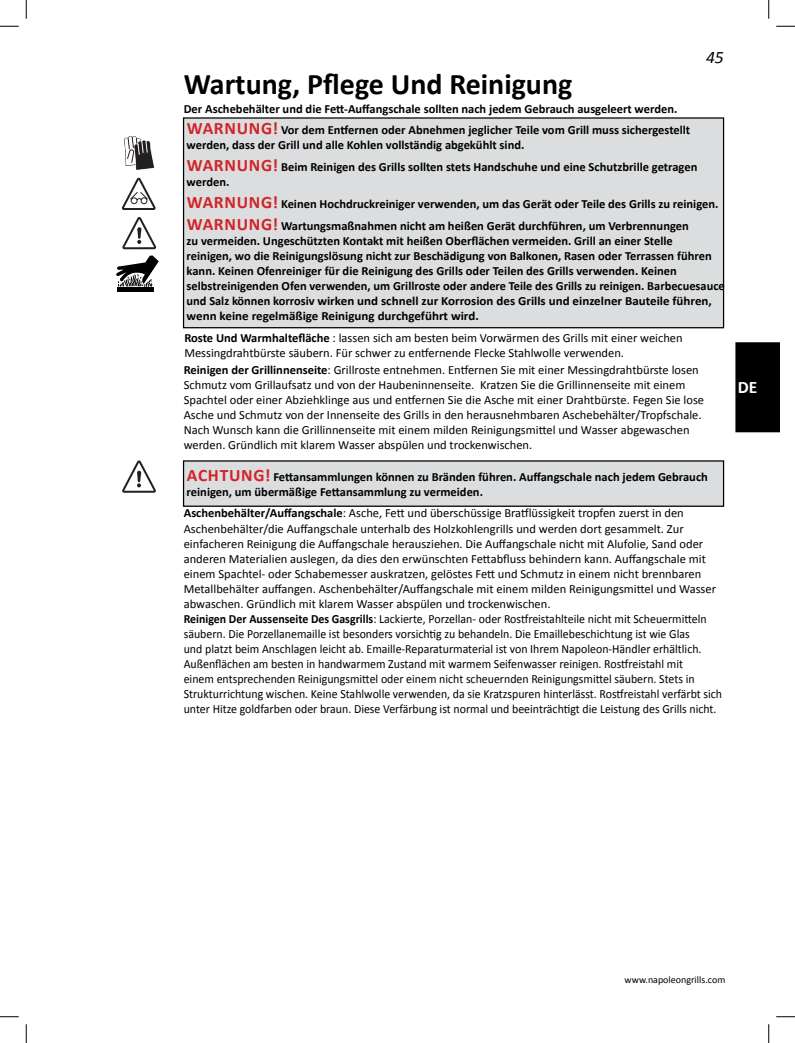
<style>
.page{position:relative;width:795px;height:1043px;background:#fff}
.page>*{position:absolute;margin:0;border:0;box-sizing:border-box;transform-origin:0 0}
.t1{font:700 30px "Calibri";color:#000}
.t2{font:italic 17.5px "Calibri";color:#000}
.t3{font:700 17.5px "Calibri";color:#fff}
.t4{font:12.5px/15px "Calibri";color:#000}
.t5{font:700 12.5px/15px "Calibri";color:#000}
.t6{font:10px "Calibri";color:#000}
.s1{font-size:17.5px;color:#d2232a}
.s2{font-weight:700}
</style>
<div class="page">
<div style="left:736px;top:343px;width:44px;height:88px;background:#000"></div>
<div style="left:735px;top:342px;width:45px;height:90px;border:1px solid #000"></div>
<div style="left:184px;top:461px;width:540px;height:45px;background:#dcddde"></div>
<div style="left:183px;top:460px;width:541px;height:47px;border:1px solid #000"></div>
<div style="left:184px;top:118px;width:540px;height:210px;background:#dcddde"></div>
<div style="left:183px;top:117px;width:541px;height:211px;border:1px solid #000"></div>
<svg style="left:122px;top:460px;width:34px;height:33px"></svg>
<hr style="left:117px;top:287px;width:36px;height:4px;background:#000">
<svg style="left:116px;top:255px;width:43px;height:32px"></svg>
<svg style="left:122px;top:217px;width:34px;height:32px"></svg>
<svg style="left:122px;top:178px;width:34px;height:32px"></svg>
<svg style="left:124px;top:136px;width:31px;height:34px"></svg>
<svg style="left:0;top:25px;width:19px;height:2px"></svg>
<svg style="left:776px;top:25px;width:19px;height:2px"></svg>
<svg style="left:0;top:1016px;width:19px;height:1px"></svg>
<svg style="left:776px;top:1016px;width:19px;height:1px"></svg>
<svg style="left:25px;top:0;width:2px;height:19px"></svg>
<svg style="left:25px;top:1024px;width:2px;height:18px"></svg>
<svg style="left:768px;top:0;width:2px;height:19px"></svg>
<svg style="left:768px;top:1024px;width:2px;height:18px"></svg>
<h2 class="t2" style="left:706px;top:45px;width:19px">45</h2>
<h1 class="t1" style="left:184px;top:65px;width:390px">Wartung, Pflege Und Reinigung</h1>
<p class="t5" style="left:184px;top:98px;width:508px;line-height:21.8px">Der Aschebehälter und die Fett-Auffangschale sollten nach jedem Gebrauch ausgeleert werden.<br><span class="s1">WARNUNG!</span> Vor dem Entfernen oder Abnehmen jeglicher Teile vom Grill muss sichergestellt</p>
<p class="t5" style="left:187px;top:134px;width:512px;line-height:21.8px">werden, dass der Grill und alle Kohlen vollständig abgekühlt sind.<br><span class="s1">WARNUNG!</span> Beim Reinigen des Grills sollten stets Handschuhe und eine Schutzbrille getragen</p>
<p class="t5" style="left:187px;top:171px;width:533px;line-height:21.8px">werden.<br><span class="s1">WARNUNG!</span> Keinen Hochdruckreiniger verwenden, um das Gerät oder Teile des Grills zu reinigen.<br><span class="s1">WARNUNG!</span> Wartungsmaßnahmen nicht am heißen Gerät durchführen, um Verbrennungen</p>
<p class="t5" style="left:187px;top:233px;width:540px">zu vermeiden. Ungeschützten Kontakt mit heißen Oberflächen vermeiden. Grill an einer Stelle<br>reinigen, wo die Reinigungslösung nicht zur Beschädigung von Balkonen, Rasen oder Terrassen führen kann. Keinen Ofenreiniger für die Reinigung des Grills oder Teilen des Grills verwenden. Keinen selbstreinigenden Ofen verwenden, um Grillroste oder andere Teile des Grills zu reinigen. Barbecuesauce und Salz können korrosiv wirken und schnell zur Korrosion des Grills und einzelner Bauteile führen, wenn keine regelmäßige Reinigung durchgeführt wird.</p>
<p class="t4" style="left:184px;top:330px;width:500px"><span class="s2">Roste Und Warmhaltefläche</span> : lassen sich am besten beim Vorwärmen des Grills mit einer weichen<br>Messingdrahtbürste säubern. Für schwer zu entfernende Flecke Stahlwolle verwenden.</p>
<p class="t4" style="left:184px;top:362px;width:522px"><span class="s2">Reinigen der Grillinnenseite</span>: Grillroste entnehmen. Entfernen Sie mit einer Messingdrahtbürste losen Schmutz vom Grillaufsatz und von der Haubeninnenseite. Kratzen Sie die Grillinnenseite mit einem Spachtel oder einer Abziehklinge aus und entfernen Sie die Asche mit einer Drahtbürste. Fegen Sie lose Asche und Schmutz von der Innenseite des Grills in den herausnehmbaren Aschebehälter/Tropfschale.<br>Nach Wunsch kann die Grillinnenseite mit einem milden Reinigungsmittel und Wasser abgewaschen werden. Gründlich mit klarem Wasser abspülen und trockenwischen.</p>
<p class="t5" style="left:187px;top:469px;width:523px"><span class="s1">ACHTUNG!</span> Fettansammlungen können zu Bränden führen. Auffangschale nach jedem Gebrauch reinigen, um übermäßige Fettansammlung zu vermeiden.</p>
<p class="t4" style="left:184px;top:506px;width:540px"><span class="s2">Aschenbehälter/Auffangschale</span>: Asche, Fett und überschüssige Bratflüssigkeit tropfen zuerst in den Aschenbehälter/die Auffangschale unterhalb des Holzkohlengrills und werden dort gesammelt. Zur einfacheren Reinigung die Auffangschale herausziehen. Die Auffangschale nicht mit Alufolie, Sand oder anderen Materialien auslegen, da dies den erwünschten Fettabfluss behindern kann. Auffangschale mit einem Spachtel- oder Schabemesser auskratzen, gelöstes Fett und Schmutz in einem nicht brennbaren Metallbehälter auffangen. Aschenbehälter/Auffangschale mit einem milden Reinigungsmittel und Wasser abwaschen. Gründlich mit klarem Wasser abspülen und trockenwischen.<br><span class="s2">Reinigen Der Aussenseite Des Gasgrills</span>: Lackierte, Porzellan- oder Rostfreistahlteile nicht mit Scheuermitteln säubern. Die Porzellanemaille ist besonders vorsichtig zu behandeln. Die Emaillebeschichtung ist wie Glas<br>und platzt beim Anschlagen leicht ab. Emaille-Reparaturmaterial ist von Ihrem Napoleon-Händler erhältlich.<br>Außenflächen am besten in handwarmem Zustand mit warmem Seifenwasser reinigen. Rostfreistahl mit<br>einem entsprechenden Reinigungsmittel oder einem nicht scheuernden Reinigungsmittel säubern. Stets in Strukturrichtung wischen. Keine Stahlwolle verwenden, da sie Kratzspuren hinterlässt. Rostfreistahl verfärbt sich unter Hitze goldfarben oder braun. Diese Verfärbung ist normal und beeinträchtigt die Leistung des Grills nicht.</p>
<h2 class="t3" style="left:738px;top:375px;width:21px">DE</h2>
<p class="t6" style="left:625px;top:973px;width:102px">www.napoleongrills.com</p>
</div>
